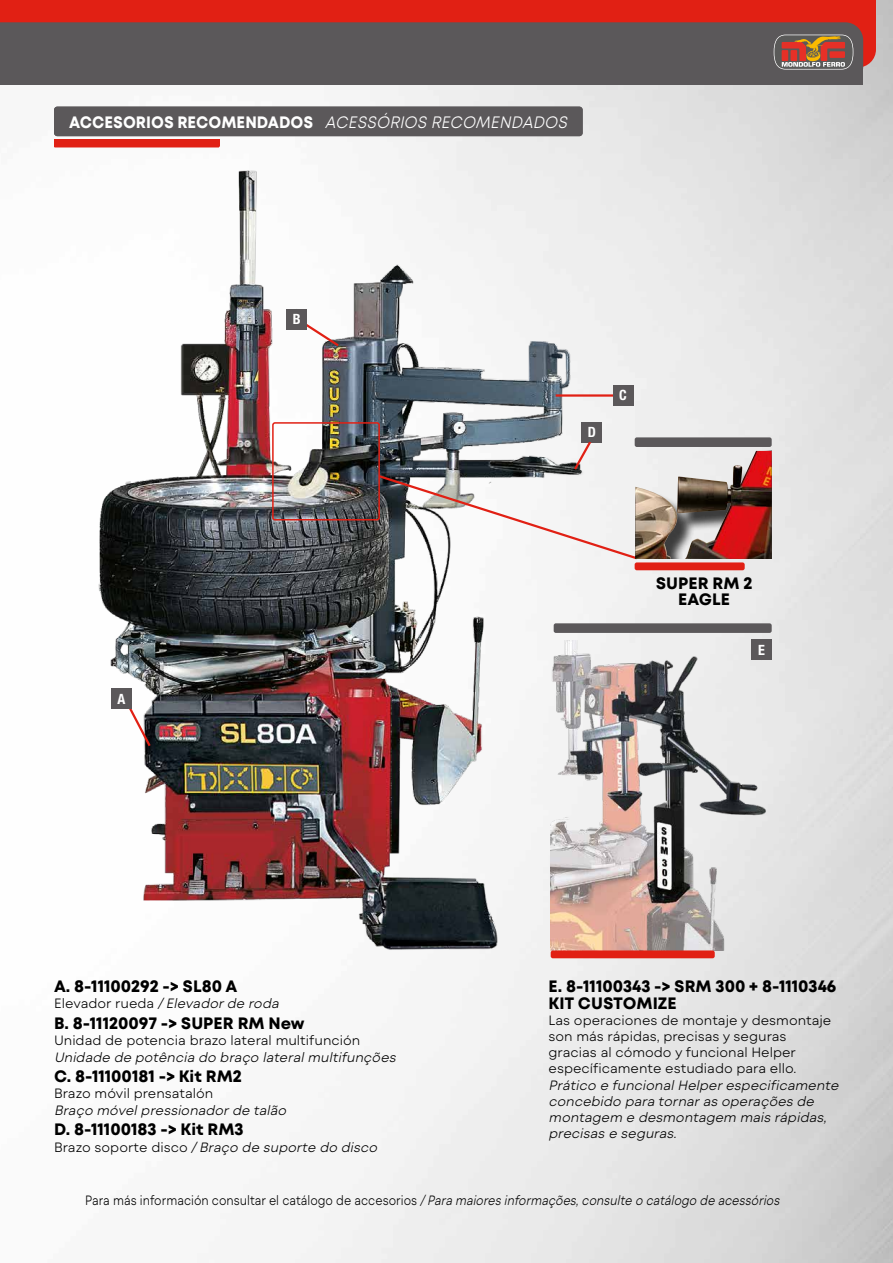
<style>
.page{position:relative;width:893px;height:1263px;background:#fff}
.page>*{position:absolute;margin:0;border:0;box-sizing:border-box;transform-origin:0 0}
.voci_tecniche{font:700 16.5px/16.5px "Mont Blanc";color:#000;text-align:center}
.voci_tecniche-2{font:700 16.5px "Mont Blanc";color:#fff;scale:.93 1}
.numerazione{font:700 condensed 14.1px "Helvetica Neue LT Std";color:#fff}
.voci_tecniche_uk{font:300 13.5px/16.2px "Mont Blanc";color:#000}
.voci_tecniche-3{font:italic 300 13.5px/16.2px "Mont Blanc";color:#000}
.voci_tecniche-4{font:italic 300 13.5px "Mont Blanc";color:#000;scale:.85 1}
.s1{font-weight:300;font-style:italic}
.s2{font-style:normal}
.s3{font-style:italic}
</style>
<div class="page">
<img style="left:0;top:0;width:893px;height:1263px">
<div style="left:0;top:46px;width:863px;height:38px;background:#5b585a"></div>
<svg style="left:0;top:0;width:876px;height:70px"></svg>
<img style="left:43px;top:152px;width:554px;height:808px">
<img style="left:551px;top:640px;width:220px;height:310px">
<hr style="left:556px;top:394px;width:60px;height:3px;background:#e12014">
<div style="left:613px;top:385px;width:20px;height:20px;background:#5b585a"></div>
<div style="left:554px;top:623px;width:218px;height:10px;background:#5b585a;border-radius:2px"></div>
<div style="left:551px;top:950px;width:164px;height:8px;background:#e12014;border-radius:2px"></div>
<img style="left:639px;top:451px;width:133px;height:108px">
<div style="left:635px;top:437px;width:137px;height:10px;background:#5b585a;border-radius:2px"></div>
<div style="left:635px;top:562px;width:110px;height:8px;background:#e12014;border-radius:2px"></div>
<div style="left:272px;top:422px;width:108px;height:98px;border:2px solid #e12014;border-radius:2px"></div>
<svg style="left:122px;top:696px;width:31px;height:53px"></svg>
<div style="left:111px;top:689px;width:21px;height:20px;background:#5b585a"></div>
<div style="left:582px;top:422px;width:20px;height:20px;background:#5b585a"></div>
<svg style="left:376px;top:432px;width:263px;height:129px"></svg>
<div style="left:582px;top:422px;width:20px;height:20px;background:#5b585a;border-radius:50%"></div>
<svg style="left:295px;top:317px;width:46px;height:31px"></svg>
<div style="left:287px;top:309px;width:20px;height:20px;background:#5b585a"></div>
<div style="left:752px;top:640px;width:20px;height:20px;background:#5b585a"></div>
<div style="left:54px;top:139px;width:165px;height:8px;background:#e12014"></div>
<div style="left:54px;top:107px;width:529px;height:29px;background:#5b585a;border-radius:3px"></div>
<p class="voci_tecniche-2" style="left:69px;top:112px;width:542px">ACCESORIOS RECOMENDADOS <span class="s1">ACESSÓRIOS RECOMENDADOS</span></p>
<p class="numerazione" style="left:118px;top:690px;width:9px">A</p>
<p class="numerazione" style="left:293px;top:310px;width:9px">B</p>
<p class="voci_tecniche" style="left:54px;top:978px;width:185px">A. 8-11100292 -&gt; SL80 A</p>
<p class="voci_tecniche-3" style="left:54px;top:996px;width:230px"><span class="s2">Elevador rueda</span> /Elevadorde roda</p>
<p class="voci_tecniche" style="left:54px;top:1015px;width:252px">B. 8-11120097 -&gt; SUPER RM New</p>
<p class="voci_tecniche-3" style="left:54px;top:1032px;width:347px"><span class="s2">Unidad de potencia brazo lateral multifunción<br></span>Unidade de potência do braço lateralmultifunções</p>
<p class="voci_tecniche" style="left:54px;top:1068px;width:189px">C. 8-11100181 -&gt; Kit RM2</p>
<p class="voci_tecniche-3" style="left:54px;top:1086px;width:237px"><span class="s2">Brazo móvil prensatalón<br></span>Braço móvelpressionadorde talão</p>
<p class="voci_tecniche" style="left:54px;top:1122px;width:191px">D. 8-11100183 -&gt; Kit RM3</p>
<p class="voci_tecniche-3" style="left:54px;top:1139px;width:328px"><span class="s2">B r a z o s o p o rt e d i s c o</span> /Braço de suporte do disco</p>
<p class="numerazione" style="left:588px;top:423px;width:10px">D</p>
<p class="numerazione" style="left:619px;top:386px;width:9px">C</p>
<p class="voci_tecniche" style="left:656px;top:575px;width:98px">SUPER RM 2<br>EAGLE</p>
<p class="numerazione" style="left:758px;top:641px;width:8px">E</p>
<p class="voci_tecniche" style="left:549px;top:978px;width:289px;text-align:left">E. 8-11100343 -&gt; SRM 300 + 8-1110346<br>KIT CUSTOMIZE</p>
<p class="voci_tecniche_uk" style="left:549px;top:1012px;width:295px">Las operaciones de montaje y desmontaje son más rápidas, precisas y seguras<br>gracias al cómodo y funcional Helper específicamente estudiado para ello.<br><span class="s3">Prático e funcionalHelperespecificamente concebido para tornaras operações de montagem e desmontagem mais rápidas, precisas e seguras.</span></p>
<p class="voci_tecniche-4" style="left:85px;top:1192px;width:822px"><span class="s2">P a ra m á s i n fo r m a c i ó n c o n s u l t a r e l c a t á l o g o d e a c c e s o r i o s</span> /Para maioresinformações,consulte o catálogo de acessórios</p>
</div>
